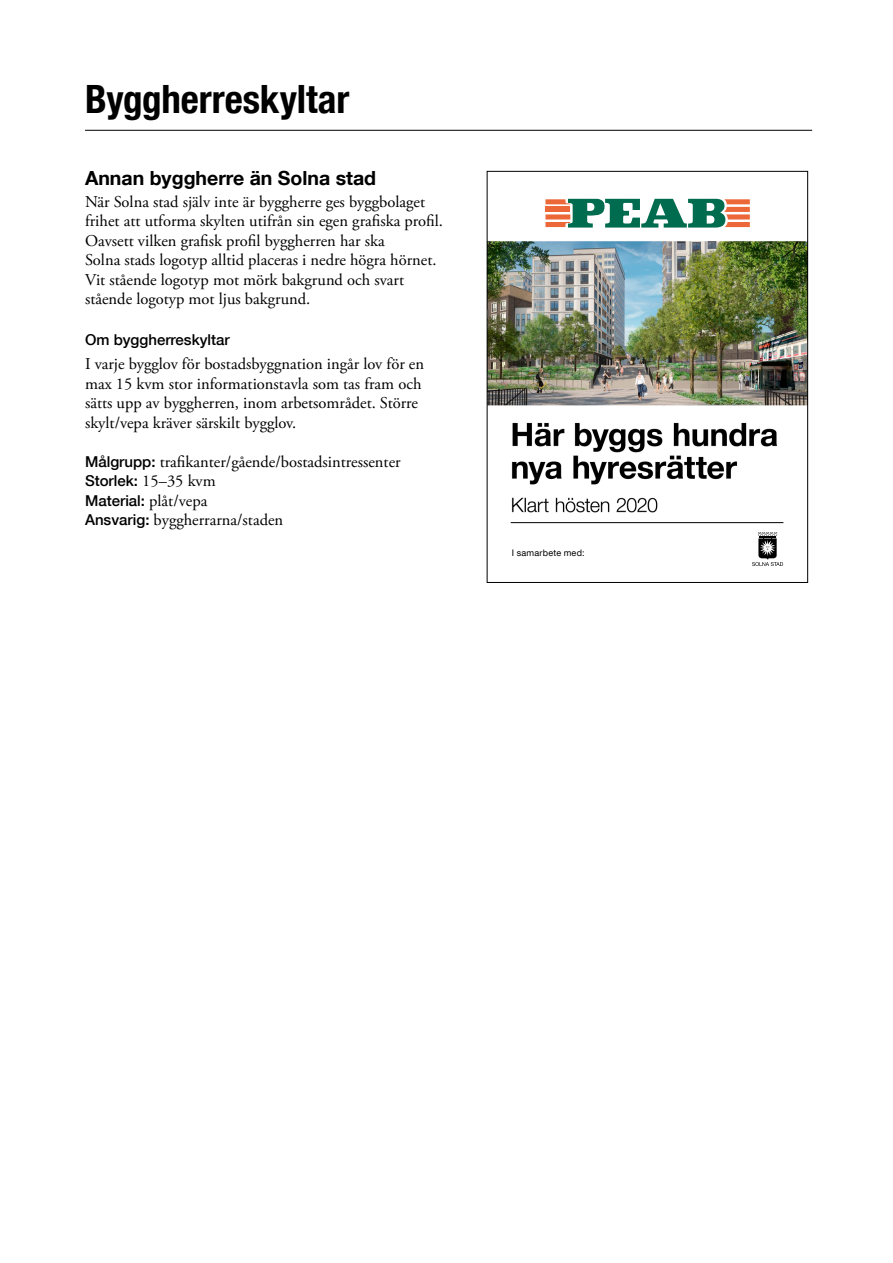
<style>
.page{position:relative;width:893px;height:1263px;background:#fff}
.page>*{position:absolute;margin:0;border:0;box-sizing:border-box;transform-origin:0 0}
.t1{font:700 condensed 39px "Helvetica Neue LT Com";letter-spacing:-.005em;color:#000}
.t2{font:700 19.5px "Helvetica Neue LT Com";color:#000}
.t3{font:16.5px/19.5px "Adobe Garamond Pro";color:#000}
.t4{font:500 15px/19.5px "Helvetica Neue LT Com";color:#000}
.t5{font:9px "Helvetica Neue LT Com";letter-spacing:.025em;color:#000}
.s1{font-family:"Helvetica Neue LT Com";font-weight:500;font-size:15px}
.s2{font-family:"Adobe Garamond Pro";font-weight:400;font-size:16.5px}
</style>
<div class="page">
<hr style="left:85px;top:130px;width:727px;height:1px;background:#000">
<img style="left:489px;top:241px;width:317px;height:283px">
<div style="left:487px;top:171px;width:321px;height:412px;border:1px solid #000"></div>
<svg style="left:545px;top:199px;width:205px;height:29px"></svg>
<svg style="left:752px;top:532px;width:31px;height:34px"></svg>
<hr style="left:511px;top:522px;width:272px;height:1px;background:#000">
<h1 class="t1" style="left:85px;top:76px;width:266px">Byggherreskyltar</h1>
<p class="t2" style="left:85px;top:166px;width:293px">Annan byggherre än Solna stad</p>
<p class="t3" style="left:85px;top:192px;width:359px">När Solna stad själv inte är byggherre ges byggbolaget frihet att utforma skylten utifrån sin egen grafiska profil.<br>Oavsett vilken grafisk profil byggherren har ska<br>Solna stads logotyp alltid placeras i nedre högra hörnet.<br>Vit stående logotyp mot mörk bakgrund och svart stående logotyp mot ljus bakgrund.</p>
<p class="t4" style="left:85px;top:330px;width:146px">Om byggherreskyltar</p>
<p class="t3" style="left:85px;top:355px;width:341px">I varje bygglov för bostadsbyggnation ingår lov för en max 15 kvm stor informationstavla som tas fram och sätts upp av byggherren, inom arbetsområdet. Större skylt/vepa kräver särskilt bygglov.</p>
<p class="t3" style="left:85px;top:452px;width:317px"><span class="s1">Målgrupp:</span> trafikanter/gående/bostadsintressenter</p>
<p class="t4" style="left:85px;top:471px;width:132px">Storlek: <span class="s2">15–35 kvm<br></span>Material: <span class="s2">plåt/vepa</span></p>
<p class="t3" style="left:85px;top:511px;width:200px"><span class="s1">Ansvarig:</span> byggherrarna/staden</p>
<p class="t5" style="left:512px;top:547px;width:74px">I samarbete med:</p>
</div>
